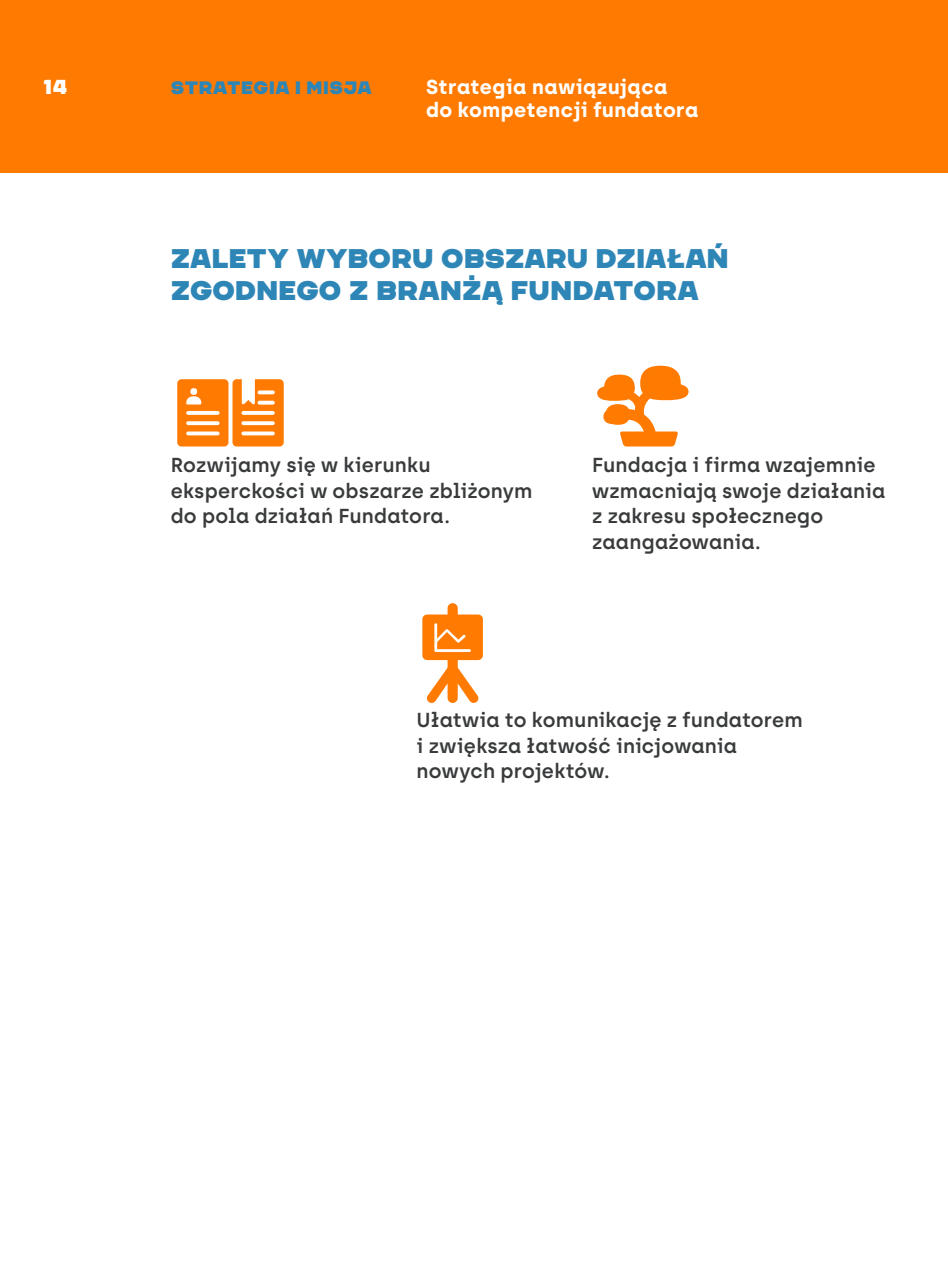
<style>
.page{position:relative;width:948px;height:1263px;background:#fff}
.page>*{position:absolute;margin:0;border:0;box-sizing:border-box;transform-origin:0 0}
.t1{font:27px/31.9px "CHANEY";color:#2e86b6}
.t2{font:600 20.25px/25.4px "Archia";letter-spacing:.005em;color:#383a3b}
.Pagina_recto{font:700 20.25px/23.6px "Archia";letter-spacing:.02em;color:#fff}
.t3{font:20.25px "CHANEY";color:#fff}
.t4{font:18px "CHANEY";letter-spacing:.02em;color:#2e86b6}
</style>
<div class="page">
<div style="left:0;top:0;width:947px;height:172px;background:#ff7a01"></div>
<svg style="left:946px;top:0;width:2px;height:173px"></svg>
<p class="t3" style="left:43px;top:74px;width:26px">14</p>
<p class="t4" style="left:171px;top:76px;width:202px">STRATEGIA I MISJA</p>
<p class="Pagina_recto" style="left:426px;top:74px;width:274px">Strategia nawiązująca do kompetencji fundatora</p>
<p class="t1" style="left:171px;top:242px;width:559px">ZALETY WYBORU OBSZARU DZIAŁAŃ<br>ZGODNEGO Z BRANŻĄ FUNDATORA</p>
<p class="t2" style="left:171px;top:452px;width:363px">Rozwijamy się w kierunku eksperckości w obszarze zbliżonym do pola działań Fundatora.</p>
<p class="t2" style="left:592px;top:452px;width:295px"><sup>➔</sup>Fundacja i firma wzajemnie wzmacniają swoje działania z zakresu społecznego zaangażowania.</p>
<p class="t2" style="left:416px;top:707px;width:387px">Ułatwia to komunikację z fundatorem i zwiększa łatwość inicjowania nowych projektów.</p>
</div>
